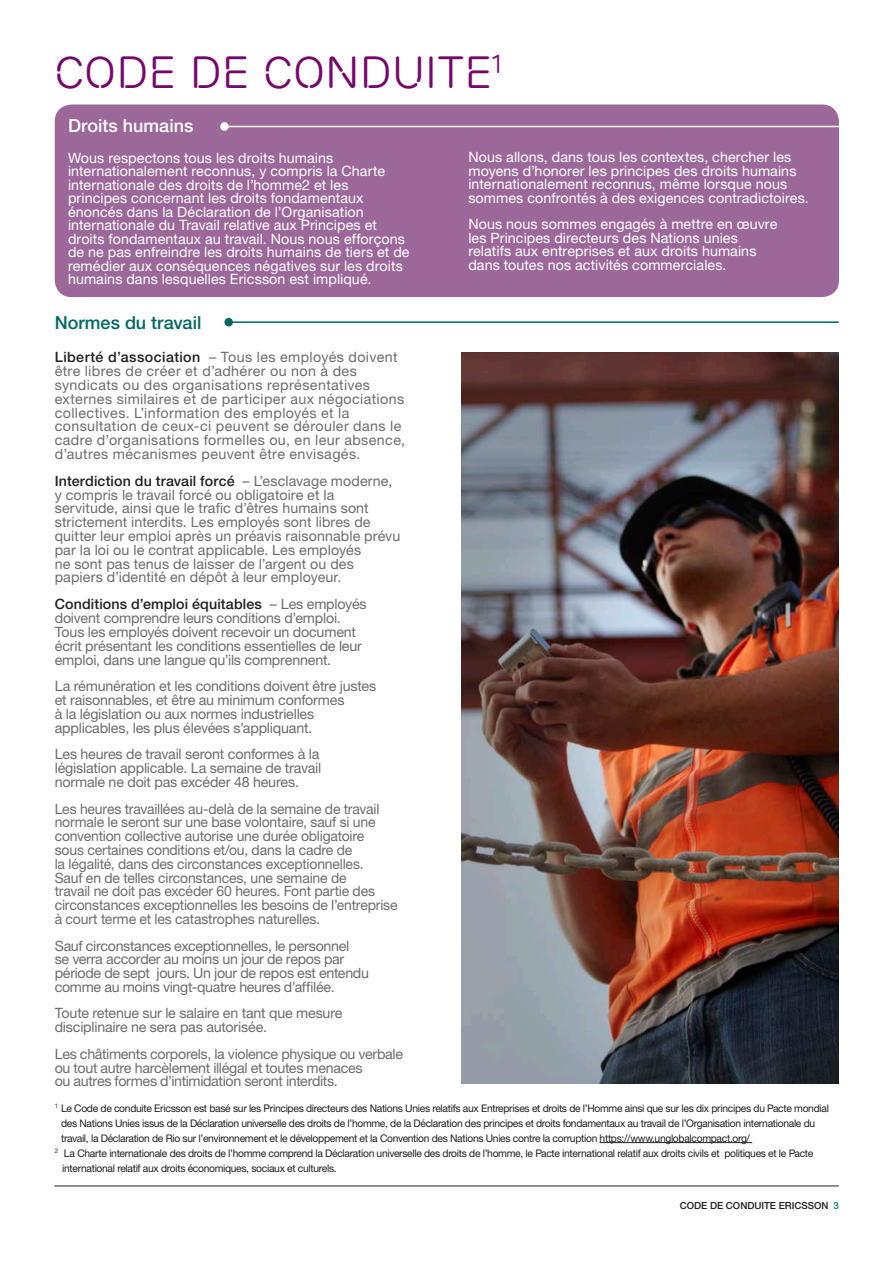
<style>
.page{position:relative;width:893px;height:1263px;background:#fff}
.page>*{position:absolute;margin:0;border:0;box-sizing:border-box;transform-origin:0 0}
.t1{font:45px "Ericsson Capital TT";letter-spacing:-.01em;color:#75096b}
.t2{font:500 18px "Ericsson Sans";color:#006861}
.t3{font:500 18px "Ericsson Sans";color:#fff}
.t4{font:14.25px/13.8px "Ericsson Sans";letter-spacing:-.01em;color:#6c6d70}
.t5{font:14.25px/13.5px "Ericsson Sans";letter-spacing:.005em;color:#fff}
.t6{font:14.25px/13.8px "Ericsson Sans";letter-spacing:.025em;color:#6c6d70}
.t7{font:10.5px "Ericsson Sans";letter-spacing:-.03em;color:#231f20}
.t8{font:500 9.75px "Ericsson Sans";color:#231f20}
.s1{font-weight:500;color:#231f20}
.s2{color:#067d79}
</style>
<div class="page">
<hr style="left:55px;top:1185px;width:783px;height:2px;background:#6c6d70">
<div style="left:55px;top:104px;width:784px;height:193px;background:#9c689a;border-radius:17px"></div>
<hr style="left:225px;top:126px;width:615px;height:1px;background:#fff">
<hr style="left:231px;top:321px;width:607px;height:2px;background:#006861">
<div style="left:220px;top:122px;width:9px;height:9px;background:#fff;border-radius:50%"></div>
<div style="left:224px;top:318px;width:9px;height:8px;background:#006861;border-radius:50%"></div>
<img style="left:461px;top:352px;width:378px;height:732px">
<hr style="left:600px;top:1142px;width:152px;height:1px;background:#231f20">
<h1 class="t1" style="left:54px;top:46px;width:451px">CODE DE CONDUITE<sup>1</sup></h1>
<p class="t3" style="left:68px;top:115px;width:127px">Droits humains</p>
<p class="t5" style="left:68px;top:151px;width:343px">Wous respectons tous les droits humains internationalement reconnus, y compris la Charte internationale des droits de l’homme2 et les principes concernant les droits fondamentaux énoncés dans la Déclaration de l’Organisation internationale du Travail relative aux Principes et droits fondamentaux au travail. Nous nous efforçons de ne pas enfreindre les droits humains de tiers et de remédier aux conséquences négatives sur les droits humains dans lesquelles Ericsson est impliqué.</p>
<p class="t5" style="left:468px;top:151px;width:342px">Nous allons, dans tous les contextes, chercher les moyens d’honorer les principes des droits humains internationalement reconnus, même lorsque nous sommes confrontés à des exigences contradictoires.</p>
<p class="t5" style="left:468px;top:218px;width:310px">Nous nous sommes engagés à mettre en œuvre les Principes directeurs des Nations unies relatifs aux entreprises et aux droits humains dans toutes nos activités commerciales.</p>
<p class="t2" style="left:55px;top:312px;width:148px">Normes du travail</p>
<p class="t6" style="left:55px;top:350px;width:352px"><span class="s1">Liberté d’association</span> – Tous les employés doivent être libres de créer et d’adhérer ou non à des syndicats ou des organisations représentatives externes similaires et de participer aux négociations collectives. L’information des employés et la consultation de ceux-ci peuvent se dérouler dans le cadre d’organisations formelles ou, en leur absence, d’autres mécanismes peuvent être envisagés.</p>
<p class="t4" style="left:55px;top:474px;width:347px"><span class="s1">Interdiction du travail forcé</span> – L’esclavage moderne, y compris le travail forcé ou obligatoire et la servitude, ainsi que le trafic d’êtres humains sont strictement interdits. Les employés sont libres de quitter leur emploi après un préavis raisonnable prévu par la loi ou le contrat applicable. Les employés<br>ne sont pas tenus de laisser de l’argent ou des papiers d’identité en dépôt à leur employeur.</p>
<p class="t4" style="left:55px;top:597px;width:313px"><span class="s1">Conditions d’emploi équitables</span> – Les employés doivent comprendre leurs conditions d’emploi.<br>Tous les employés doivent recevoir un document écrit présentant les conditions essentielles de leur emploi, dans une langue qu’ils comprennent.</p>
<p class="t4" style="left:55px;top:679px;width:323px">La rémunération et les conditions doivent être justes et raisonnables, et être au minimum conformes<br>à la législation ou aux normes industrielles applicables, les plus élevées s’appliquant.</p>
<p class="t4" style="left:55px;top:747px;width:268px">Les heures de travail seront conformes à la législation applicable. La semaine de travail normale ne doit pas excéder 48 heures.</p>
<p class="t4" style="left:55px;top:802px;width:344px">Les heures travaillées au-delà de la semaine de travail normale le seront sur une base volontaire, sauf si une convention collective autorise une durée obligatoire<br>sous certaines conditions et/ou, dans la cadre de<br>la légalité, dans des circonstances exceptionnelles.<br>Sauf en de telles circonstances, une semaine de<br>travail ne doit pas excéder 60 heures. Font partie des circonstances exceptionnelles les besoins de l’entreprise à court terme et les catastrophes naturelles.</p>
<p class="t4" style="left:55px;top:939px;width:316px">Sauf circonstances exceptionnelles, le personnel<br>se verra accorder au moins un jour de repos par période de sept jours. Un jour de repos est entendu comme au moins vingt-quatre heures d’affilée.</p>
<p class="t4" style="left:55px;top:1007px;width:289px">Toute retenue sur le salaire en tant que mesure disciplinaire ne sera pas autorisée.</p>
<p class="t4" style="left:55px;top:1047px;width:350px">Les châtiments corporels, la violence physique ou verbale ou tout autre harcèlement illégal et toutes menaces<br>ou autres formes d’intimidation seront interdits.</p>
<p class="t7" style="left:55px;top:1102px;width:776px"><sup>1</sup> Le Code de conduite Ericsson est basé sur les Principes directeurs des Nations Unies relatifs aux Entreprises et droits de l’Homme ainsi que sur les dix principes du Pacte mondial</p>
<p class="t7" style="left:61px;top:1117px;width:756px">des Nations Unies issus de la Déclaration universelle des droits de l’homme, de la Déclaration des principes et droits fondamentaux au travail de l’Organisation internationale du</p>
<p class="t7" style="left:61px;top:1132px;width:691px">travail, la Déclaration de Rio sur l’environnement et le développement et la Convention des Nations Unies contre la corruption https://www.unglobalcompact.org/</p>
<p class="t7" style="left:55px;top:1147px;width:760px"><sup>2</sup> La Charte internationale des droits de l’homme comprend la Déclaration universelle des droits de l’homme, le Pacte international relatif aux droits civils et politiques et le Pacte</p>
<p class="t7" style="left:62px;top:1162px;width:276px">international relatif aux droits économiques, sociaux et culturels.</p>
<p class="t8" style="left:680px;top:1200px;width:161px">CODE DE CONDUITE ERICSSON <span class="s2">3</span></p>
</div>
